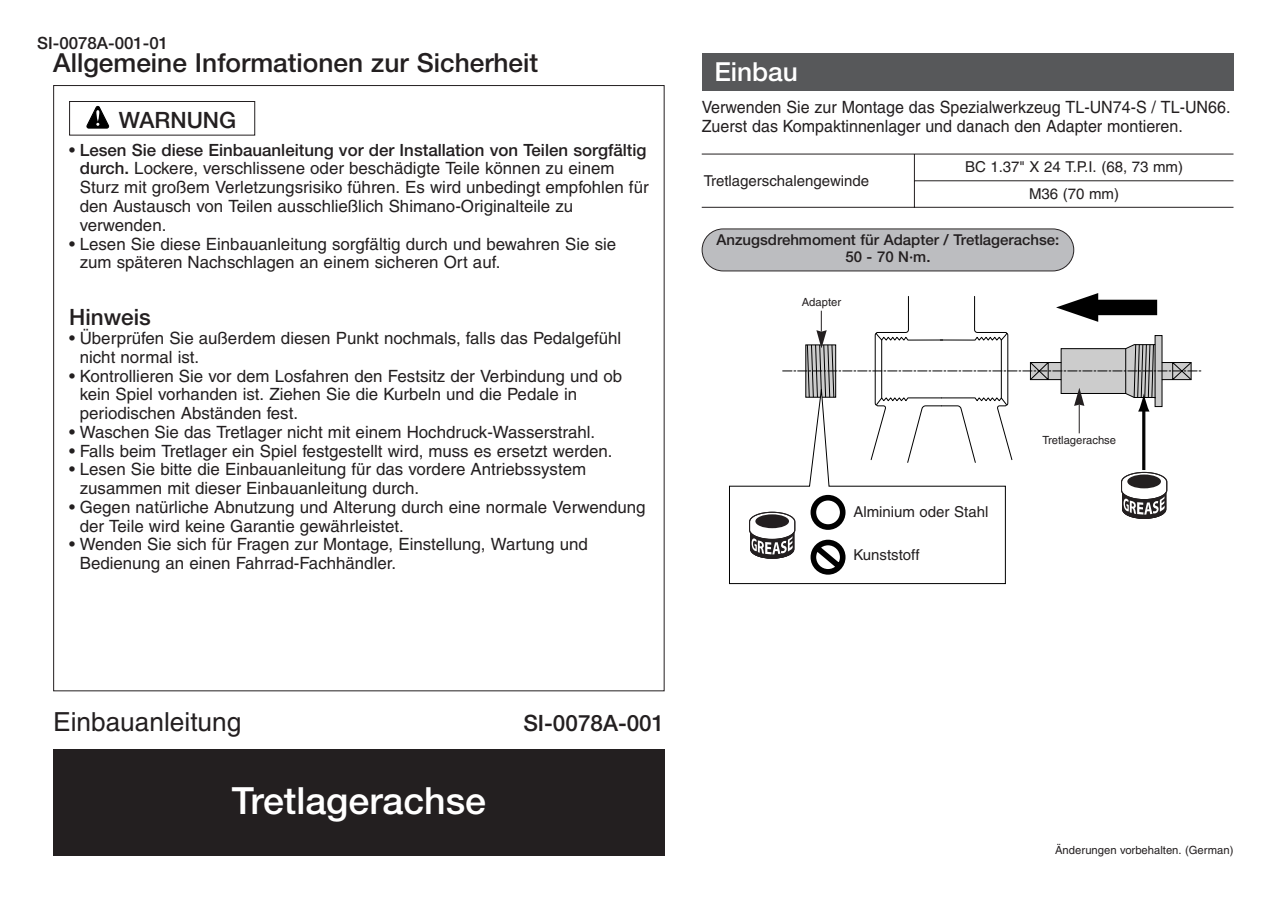
<style>
.page{position:relative;width:1288px;height:908px;background:#fff}
.page>*{position:absolute;margin:0;border:0;box-sizing:border-box;transform-origin:0 0}
.t1{font:500 37.5px "Helvetica Neue";color:#fff}
.t2{font:500 26.25px "Helvetica Neue";color:#231f20}
.t3{font:26.25px "Helvetica";color:#231f20}
.t4{font:500 26.25px "Helvetica Neue";color:#fff}
.t5{font:500 22.5px "Helvetica Neue";color:#231f20}
.t6{font:17px/18.8px "Helvetica";color:#231f20}
.t7{font:17px/18.8px "Helvetica";color:#231f20;scale:.95 1}
.t8{font:500 17px "Helvetica Neue";color:#231f20}
.t9{font:15px/26.5px "Helvetica";color:#231f20;text-align:center}
.t10{font:500 15px/17px "Helvetica Neue";color:#231f20;text-align:center}
.t11{font:11.25px "Helvetica";color:#231f20}
.s1{font-family:"Helvetica";font-weight:400}
.s2{font-family:"Helvetica Neue";font-weight:500}
</style>
<div class="page">
<div style="left:53px;top:749px;width:611px;height:107px;background:#231f20"></div>
<svg style="left:729px;top:463px;width:277px;height:121px"></svg>
<svg style="left:807px;top:492px;width:41px;height:85px"></svg>
<div style="left:1142px;top:403px;width:3px;height:67px;background:#000;border:1px solid #000"></div>
<svg style="left:1121px;top:471px;width:46px;height:48px"></svg>
<svg style="left:748px;top:511px;width:48px;height:48px"></svg>
<svg style="left:782px;top:293px;width:420px;height:170px"></svg>
<div style="left:702px;top:53px;width:531px;height:37px;background:#57585a"></div>
<div style="left:702px;top:229px;width:371px;height:42px;background:#bcbdc0;border-radius:21px"></div>
<div style="left:702px;top:229px;width:372px;height:42px;border:1px solid #231f20;border-radius:21px"></div>
<hr style="left:914px;top:154px;width:1px;height:53px;background:#231f20">
<hr style="left:701px;top:154px;width:532px;height:1px;background:#231f20">
<hr style="left:914px;top:180px;width:319px;height:1px;background:#231f20">
<hr style="left:701px;top:207px;width:532px;height:1px;background:#231f20">
<svg style="left:86px;top:106px;width:23px;height:23px"></svg>
<div style="left:69px;top:101px;width:186px;height:35px;border:1px solid #231f20"></div>
<p class="t8" style="left:37px;top:37px;width:132px">SI-0078A-001-01</p>
<h2 class="t2" style="left:53px;top:53px;width:486px">Allgemeine Informationen zur Sicherheit</h2>
<h3 class="t5" style="left:119px;top:112px;width:119px">WARNUNG</h3>
<p class="t8" style="left:69px;top:143px;width:579px"><span class="s1">•</span> Lesen Sie diese Einbauanleitung vor der Installation von Teilen sorgfältig</p>
<p class="t6" style="left:80px;top:161px;width:570px"><span class="s2">durch.</span> Lockere, verschlissene oder beschädigte Teile können zu einem Sturz mit großem Verletzungsrisiko führen. Es wird unbedingt empfohlen für den Austausch von Teilen ausschließlich Shimano-Originalteile zu verwenden.</p>
<p class="t6" style="left:80px;top:236px;width:538px;text-indent:-11px">• Lesen Sie diese Einbauanleitung sorgfältig durch und bewahren Sie sie zum späteren Nachschlagen an einem sicheren Ort auf.</p>
<h3 class="t5" style="left:69px;top:309px;width:83px">Hinweis</h3>
<p class="t6" style="left:80px;top:330px;width:543px;text-indent:-11px">• Überprüfen Sie außerdem diesen Punkt nochmals, falls das Pedalgefühl nicht normal ist.</p>
<p class="t6" style="left:80px;top:368px;width:544px;text-indent:-11px">• Kontrollieren Sie vor dem Losfahren den Festsitz der Verbindung und ob kein Spiel vorhanden ist. Ziehen Sie die Kurbeln und die Pedale in periodischen Abständen fest.</p>
<p class="t6" style="left:69px;top:424px;width:527px">• Waschen Sie das Tretlager nicht mit einem Hochdruck-Wasserstrahl.</p>
<p class="t6" style="left:69px;top:443px;width:545px">• Falls beim Tretlager ein Spiel festgestellt wird, muss es ersetzt werden.</p>
<p class="t6" style="left:80px;top:461px;width:508px;text-indent:-11px">• Lesen Sie bitte die Einbauanleitung für das vordere Antriebssystem zusammen mit dieser Einbauanleitung durch.</p>
<p class="t6" style="left:80px;top:499px;width:567px;text-indent:-11px">• Gegen natürliche Abnutzung und Alterung durch eine normale Verwendung der Teile wird keine Garantie gewährleistet.</p>
<p class="t6" style="left:80px;top:536px;width:509px;text-indent:-11px">• Wenden Sie sich für Fragen zur Montage, Einstellung, Wartung und<br>Bedienung an einen Fahrrad-Fachhändler.</p>
<h2 class="t4" style="left:714px;top:62px;width:85px">Einbau</h2>
<p class="t7" style="left:702px;top:99px;width:558px">Verwenden Sie zur Montage das Spezialwerkzeug TL-UN74-S / TL-UN66.<br>Zuerst das Kompaktinnenlager und danach den Adapter montieren.</p>
<p class="t9" style="left:703px;top:168px;width:167px">Tretlagerschalengewinde</p>
<p class="t9" style="left:965px;top:155px;width:219px">BC 1.37" X 24 T.P.I. (68, 73 mm)<br>M36 (70 mm)</p>
<p class="t10" style="left:716px;top:233px;width:344px">Anzugsdrehmoment für Adapter / Tretlagerachse:<br>50 - 70 N·m.</p>
<p class="t11" style="left:801px;top:298px;width:41px">Adapter</p>
<p class="t9" style="left:853px;top:500px;width:137px">Alminium oder Stahl</p>
<p class="t9" style="left:853px;top:542px;width:68px">Kunststoff</p>
<p class="t11" style="left:1042px;top:435px;width:75px">Tretlagerachse</p>
<h2 class="t3" style="left:53px;top:712px;width:190px">Einbauanleitung</h2>
<h3 class="t5" style="left:523px;top:715px;width:142px">SI-0078A-001</h3>
<h1 class="t1" style="left:232px;top:787px;width:256px">Tretlagerachse</h1>
<p class="t11" style="left:1055px;top:845px;width:180px">Änderungen vorbehalten. (German)</p>
</div>
